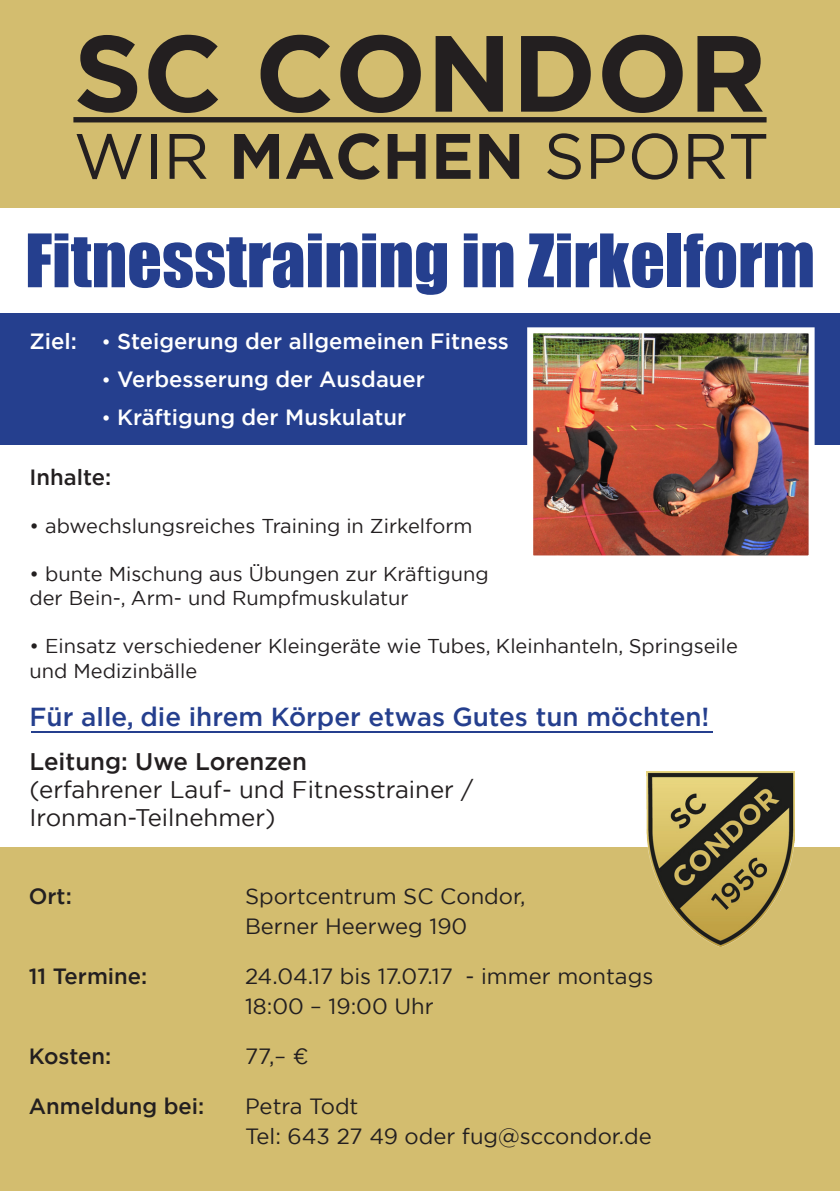
<style>
.page{position:relative;width:840px;height:1191px;background:#fff}
.page>*{position:absolute;margin:0;border:0;box-sizing:border-box;transform-origin:0 0}
.t1{font:700 108px "Gotham";color:#231f20}
.t2{font:68px "Impact";color:#253f8e}
.t3{font:64px "Gotham";color:#231f20}
.t4{font:500 26px "Gotham";color:#253f8e}
.t5{font:24px "Gotham";color:#231f20}
.t6{font:500 24px "Gotham";color:#231f20}
.t7{font:22px/30px "Gotham";color:#231f20}
.t8{font:500 22px "Gotham";color:#fff}
.t9{font:500 22px "Gotham";color:#231f20}
.t10{font:20px/24px "Gotham";color:#231f20}
.s1{font-weight:700}
.s2{font-weight:400;font-size:20px}
</style>
<div class="page">
<div style="left:0;top:313px;width:839px;height:132px;background:#253f8e"></div>
<div style="left:0;top:0;width:839px;height:208px;background:#d3bd6f"></div>
<div style="left:0;top:847px;width:839px;height:344px;background:#d3bd6f"></div>
<div style="left:73px;top:117px;width:693px;height:5px;background:#231f20"></div>
<img style="left:646px;top:771px;width:147px;height:175px">
<img style="left:534px;top:334px;width:273px;height:220px">
<div style="left:527px;top:327px;width:287px;height:234px;border:6px solid #fff"></div>
<hr style="left:31px;top:731px;width:680px;height:2px;background:#253f8e">
<p class="t1" style="left:73px;top:2px;width:694px">SC CONDOR</p>
<p class="t3" style="left:74px;top:115px;width:696px">WIR <span class="s1">MACHEN</span> SPORT</p>
<p class="t2" style="left:25px;top:208px;width:791px">Fitnesstraining in Zirkelform</p>
<p class="t8" style="left:29px;top:327px;width:480px">Ziel: <span class="s2">•</span> Steigerung der allgemeinen Fitness</p>
<p class="t8" style="left:101px;top:365px;width:325px"><span class="s2">•</span> Verbesserung der Ausdauer</p>
<p class="t8" style="left:101px;top:403px;width:306px"><span class="s2">•</span> Kräftigung der Muskulatur</p>
<p class="t9" style="left:29px;top:463px;width:83px">Inhalte:</p>
<p class="t10" style="left:29px;top:514px;width:444px">• abwechslungsreiches Training in Zirkelform</p>
<p class="t10" style="left:29px;top:562px;width:460px">• bunte Mischung aus Übungen zur Kräftigung</p>
<p class="t10" style="left:29px;top:586px;width:380px">der Bein-, Arm- und Rumpfmuskulatur</p>
<p class="t10" style="left:29px;top:634px;width:709px">• Einsatz verschiedener Kleingeräte wie Tubes, Kleinhanteln, Springseile und Medizinbälle</p>
<p class="t4" style="left:29px;top:699px;width:681px">Für alle, die ihrem Körper etwas Gutes tun möchten!</p>
<p class="t6" style="left:29px;top:745px;width:279px">Leitung: Uwe Lorenzen</p>
<p class="t5" style="left:29px;top:773px;width:445px">(erfahrener Lauf- und Fitnesstrainer /</p>
<p class="t5" style="left:29px;top:802px;width:247px">Ironman-Teilnehmer)</p>
<p class="t9" style="left:29px;top:882px;width:44px">Ort:</p>
<p class="t7" style="left:245px;top:881px;width:282px">Sportcentrum SC Condor,<br>Berner Heerweg 190</p>
<p class="t9" style="left:29px;top:962px;width:120px">11 Termine:</p>
<p class="t7" style="left:245px;top:961px;width:409px">24.04.17 bis 17.07.17 - immer montags</p>
<p class="t7" style="left:245px;top:991px;width:190px">18:00 – 19:00 Uhr</p>
<p class="t9" style="left:29px;top:1042px;width:84px">Kosten:</p>
<p class="t7" style="left:245px;top:1041px;width:65px">77,– €</p>
<p class="t9" style="left:29px;top:1092px;width:177px">Anmeldung bei:</p>
<p class="t7" style="left:245px;top:1091px;width:115px">Petra Todt</p>
<p class="t7" style="left:245px;top:1121px;width:408px">Tel: 643 27 49 oder fug@sccondor.de</p>
</div>
